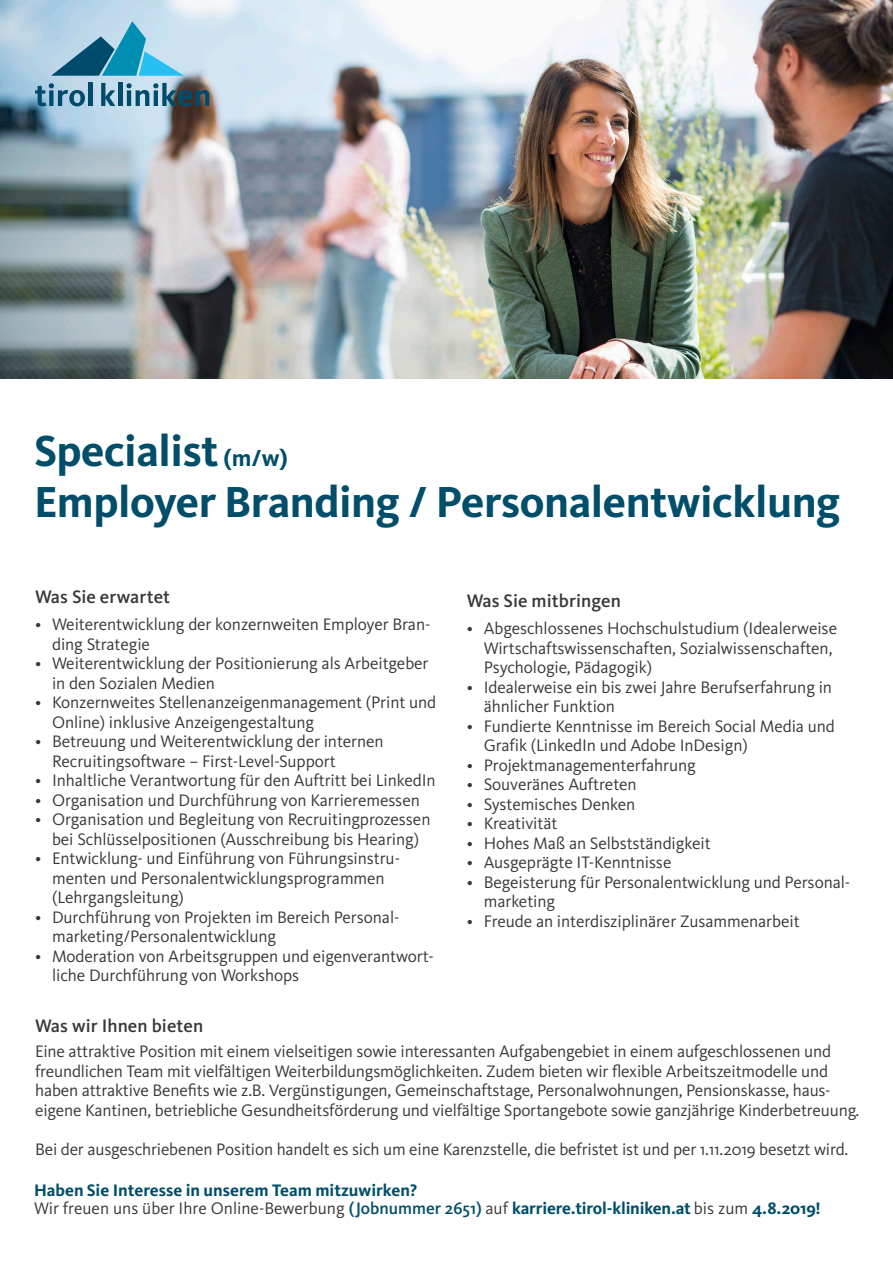
<style>
.page{position:relative;width:893px;height:1263px;background:#fff}
.page>*{position:absolute;margin:0;border:0;box-sizing:border-box;transform-origin:0 0}
.t1{font:700 45px/51px "Kievit Pro";letter-spacing:-.01em;color:#014e6a}
.p_lead{font:500 18.75px "Kievit Pro";letter-spacing:.005em;color:#383839}
.p_lead-2{font:17.25px/19.5px "Kievit Pro";letter-spacing:-.005em;color:#383839}
.t2{font:700 17.25px/18px "Kievit Pro";color:#014e6a}
.s1{font-size:24px}
.s2{font-weight:400;color:#383839}
.s3{font-weight:500}
</style>
<div class="page">
<img style="left:0;top:0;width:893px;height:378px">
<svg style="left:51px;top:21px;width:133px;height:55px;background:#74b3cd"></svg>
<svg style="left:35px;top:83px;width:50px;height:23px"></svg>
<hr style="left:88px;top:83px;width:4px;height:23px;background:#004b6c">
<svg style="left:101px;top:83px;width:14px;height:23px"></svg>
<hr style="left:118px;top:83px;width:4px;height:23px;background:#004b6c">
<svg style="left:126px;top:83px;width:83px;height:23px;background:#57798a"></svg>
<p class="t1" style="left:34px;top:425px;width:808px">Specialist <span class="s1">(m/w)<br></span>Employer Branding / Personalentwicklung</p>
<p class="p_lead" style="left:35px;top:586px;width:137px">Was Sie erwartet</p>
<p class="p_lead-2" style="left:52px;top:615px;width:380px;text-indent:-17px">• Weiterentwicklung der konzernweiten Employer Bran&shy;ding Strategie</p>
<p class="p_lead-2" style="left:52px;top:654px;width:378px;text-indent:-17px">• Weiterentwicklung der Positionierung als Arbeitgeber in den Sozialen Medien</p>
<p class="p_lead-2" style="left:52px;top:693px;width:386px;text-indent:-17px">• Konzernweites Stellenanzeigenmanagement (Print und<br>Online) inklusive Anzeigengestaltung</p>
<p class="p_lead-2" style="left:52px;top:732px;width:333px;text-indent:-17px">• Betreuung und Weiterentwicklung der internen<br>Recruitingsoftware – First-Level-Support</p>
<p class="p_lead-2" style="left:35px;top:771px;width:402px">• Inhaltliche Verantwortung für den Auftritt bei LinkedIn</p>
<p class="p_lead-2" style="left:35px;top:790px;width:386px">• Organisation und Durchführung von Karrieremessen</p>
<p class="p_lead-2" style="left:35px;top:810px;width:397px;text-align:center">• Organisation und Begleitung von Recruitingprozessen bei Schlüsselpositionen (Ausschreibung bis Hearing)</p>
<p class="p_lead-2" style="left:52px;top:849px;width:349px;text-indent:-17px">• Entwicklung- und Einführung von Führungsinstru&shy;menten und Personalentwicklungsprogrammen (Lehrgangsleitung)</p>
<p class="p_lead-2" style="left:52px;top:907px;width:349px;text-indent:-17px">• Durchführung von Projekten im Bereich Personal&shy;marketing/Personalentwicklung</p>
<p class="p_lead-2" style="left:52px;top:946px;width:383px;text-indent:-17px">• Moderation von Arbeitsgruppen und eigenverantwort&shy;liche Durchführung von Workshops</p>
<p class="p_lead" style="left:467px;top:590px;width:156px">Was Sie mitbringen</p>
<p class="p_lead-2" style="left:484px;top:619px;width:355px;text-indent:-17px">• Abgeschlossenes Hochschulstudium (Idealerweise<br>Wirtschaftswissenschaften, Sozialwissenschaften,<br>Psychologie, Pädagogik)</p>
<p class="p_lead-2" style="left:484px;top:677px;width:350px;text-indent:-17px">• Idealerweise ein bis zwei Jahre Berufserfahrung in ähnlicher Funktion</p>
<p class="p_lead-2" style="left:484px;top:716px;width:353px;text-indent:-17px">• Fundierte Kenntnisse im Bereich Social Media und<br>Grafik (LinkedIn und Adobe InDesign)</p>
<p class="p_lead-2" style="left:467px;top:755px;width:231px">• Projektmanagementerfahrung</p>
<p class="p_lead-2" style="left:467px;top:775px;width:171px">• Souveränes Auftreten</p>
<p class="p_lead-2" style="left:467px;top:794px;width:170px">• Systemisches Denken</p>
<p class="p_lead-2" style="left:467px;top:814px;width:92px">• Kreativität</p>
<p class="p_lead-2" style="left:467px;top:833px;width:245px">• Hohes Maß an Selbstständigkeit</p>
<p class="p_lead-2" style="left:467px;top:853px;width:206px">• Ausgeprägte IT-Kenntnisse</p>
<p class="p_lead-2" style="left:484px;top:872px;width:368px;text-indent:-17px">• Begeisterung für Personalentwicklung und Personal&shy;marketing</p>
<p class="p_lead-2" style="left:467px;top:911px;width:334px">• Freude an interdisziplinärer Zusammenarbeit</p>
<p class="p_lead" style="left:35px;top:1014px;width:170px">Was wir Ihnen bieten</p>
<p class="p_lead-2" style="left:35px;top:1041px;width:826px">Eine attraktive Position mit einem vielseitigen sowie interessanten Aufgabengebiet in einem aufgeschlossenen und freundlichen Team mit vielfältigen Weiterbildungsmöglichkeiten. Zudem bieten wir flexible Arbeitszeitmodelle und haben attraktive Benefits wie z.B. Vergünstigungen, Gemeinschaftstage, Personalwohnungen, Pensionskasse, haus&shy;eigene Kantinen, betriebliche Gesundheitsförderung und vielfältige Sportangebote sowie ganzjährige Kinderbetreuung.</p>
<p class="p_lead-2" style="left:35px;top:1139px;width:815px">Bei der ausgeschriebenen Position handelt es sich um eine Karenzstelle, die befristet ist und per 1.11.2019 besetzt wird.</p>
<p class="t2" style="left:34px;top:1181px;width:788px">Haben Sie Interesse in unserem Team mitzuwirken?<br><span class="s2">Wir freuen uns über Ihre Online-Bewerbung</span> <span class="s3">(Jobnummer 2651)</span> <span class="s2">auf</span> karriere.tirol-kliniken.at <span class="s2">bis zum</span> 4.8.2019!</p>
</div>
